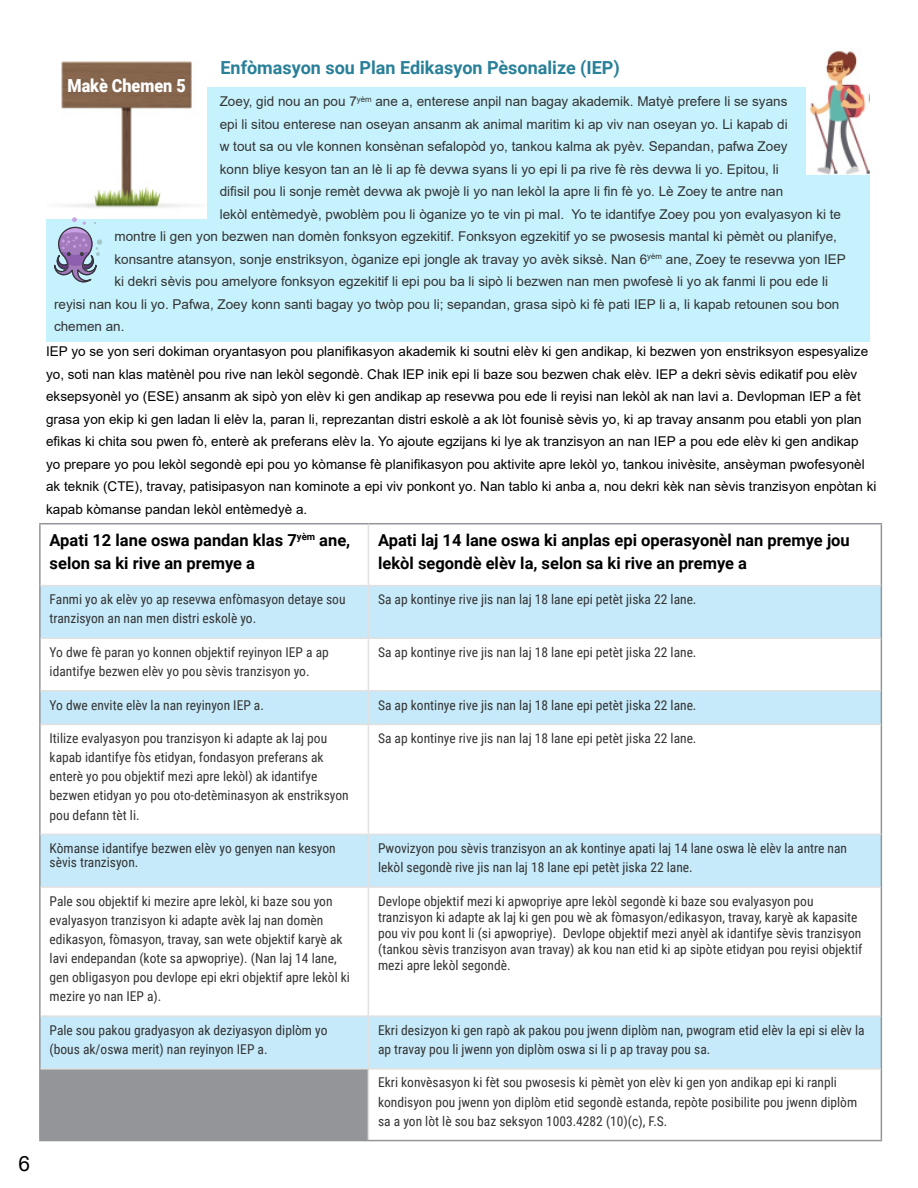
<style>
.page{position:relative;width:918px;height:1188px;background:#fff}
.page>*{position:absolute;margin:0;border:0;box-sizing:border-box;transform-origin:0 0}
.t1{font:21px "Arial";color:#000}
.Paragraph_Style2{font:700 18px "Roboto";color:#298099}
.Paragraph_Style2-2{font:900 18px "Roboto";color:#fff;scale:.9 1}
.Paragraph_Style10{font:700 16.5px/23.7px "Roboto";color:#000}
.Paragraph_Style10-2{font:13.5px/19.2px "Roboto Condensed";color:#333}
.Paragraph_Style12{font:13.5px "Arial";color:#333}
.Paragraph_Style2-3{font:13.5px/22.5px "Arial";color:#000}
</style>
<div class="page">
<div style="left:46px;top:87px;width:823px;height:254px;background:#c6f2fe"></div>
<svg style="left:41px;top:586px;width:840px;height:482px"></svg>
<div style="left:40px;top:1069px;width:328px;height:72px;background:#939598"></div>
<hr style="left:39px;top:523px;width:329px;height:1px;background:#939598">
<hr style="left:39px;top:524px;width:2px;height:62px;background:#939598">
<hr style="left:368px;top:523px;width:514px;height:1px;background:#939598">
<hr style="left:881px;top:524px;width:1px;height:62px;background:#939598">
<hr style="left:39px;top:586px;width:2px;height:52px;background:#939598">
<hr style="left:881px;top:586px;width:1px;height:52px;background:#939598">
<hr style="left:39px;top:638px;width:2px;height:53px;background:#939598">
<hr style="left:881px;top:638px;width:1px;height:53px;background:#939598">
<hr style="left:39px;top:691px;width:2px;height:33px;background:#939598">
<hr style="left:881px;top:691px;width:1px;height:33px;background:#939598">
<hr style="left:39px;top:724px;width:2px;height:110px;background:#939598">
<hr style="left:881px;top:724px;width:1px;height:110px;background:#939598">
<hr style="left:39px;top:834px;width:2px;height:53px;background:#939598">
<hr style="left:881px;top:834px;width:1px;height:53px;background:#939598">
<hr style="left:39px;top:887px;width:2px;height:129px;background:#939598">
<hr style="left:881px;top:887px;width:1px;height:129px;background:#939598">
<hr style="left:39px;top:1016px;width:2px;height:53px;background:#939598">
<hr style="left:881px;top:1016px;width:1px;height:53px;background:#939598">
<hr style="left:39px;top:1069px;width:2px;height:71px;background:#939598">
<hr style="left:881px;top:1069px;width:1px;height:71px;background:#939598">
<hr style="left:39px;top:1140px;width:329px;height:1px;background:#939598">
<hr style="left:368px;top:1140px;width:514px;height:1px;background:#939598">
<hr style="left:368px;top:524px;width:1px;height:61px;background:#e0e0e0">
<hr style="left:41px;top:585px;width:327px;height:1px;background:#e0e0e0">
<hr style="left:368px;top:585px;width:513px;height:1px;background:#e0e0e0">
<hr style="left:368px;top:586px;width:1px;height:51px;background:#e0e0e0">
<hr style="left:41px;top:637px;width:327px;height:2px;background:#e0e0e0">
<hr style="left:368px;top:637px;width:513px;height:2px;background:#e0e0e0">
<hr style="left:368px;top:639px;width:1px;height:51px;background:#e0e0e0">
<hr style="left:41px;top:690px;width:327px;height:2px;background:#e0e0e0">
<hr style="left:368px;top:690px;width:513px;height:2px;background:#e0e0e0">
<hr style="left:368px;top:692px;width:1px;height:32px;background:#e0e0e0">
<hr style="left:41px;top:724px;width:327px;height:1px;background:#e0e0e0">
<hr style="left:368px;top:724px;width:513px;height:1px;background:#e0e0e0">
<hr style="left:368px;top:725px;width:1px;height:109px;background:#e0e0e0">
<hr style="left:41px;top:834px;width:327px;height:1px;background:#e0e0e0">
<hr style="left:368px;top:834px;width:513px;height:1px;background:#e0e0e0">
<hr style="left:368px;top:835px;width:1px;height:51px;background:#e0e0e0">
<hr style="left:41px;top:886px;width:327px;height:2px;background:#e0e0e0">
<hr style="left:368px;top:886px;width:513px;height:2px;background:#e0e0e0">
<hr style="left:368px;top:888px;width:1px;height:127px;background:#e0e0e0">
<hr style="left:41px;top:1015px;width:327px;height:2px;background:#e0e0e0">
<hr style="left:368px;top:1015px;width:513px;height:2px;background:#e0e0e0">
<hr style="left:368px;top:1017px;width:1px;height:51px;background:#e0e0e0">
<hr style="left:41px;top:1068px;width:327px;height:2px;background:#e0e0e0">
<hr style="left:368px;top:1068px;width:513px;height:2px;background:#e0e0e0">
<hr style="left:368px;top:1070px;width:1px;height:70px;background:#e0e0e0">
<img style="left:806px;top:50px;width:63px;height:125px">
<img style="left:46px;top:61px;width:161px;height:157px">
<svg style="left:53px;top:218px;width:49px;height:65px"></svg>
<h1 class="t1" style="left:19px;top:1149px;width:13px">6</h1>
<p class="Paragraph_Style2-2" style="left:68px;top:73px;width:133px">Makè Chemen 5</p>
<p class="Paragraph_Style2" style="left:220px;top:55px;width:401px">Enfòmasyon sou Plan Edikasyon Pèsonalize (IEP)</p>
<p class="Paragraph_Style12" style="left:220px;top:92px;width:569px">Zoey, gid nou an pou 7<sup>yèm</sup> ane a, enterese anpil nan bagay akademik. Matyè prefere li se syans</p>
<p class="Paragraph_Style12" style="left:220px;top:115px;width:569px">epi li sitou enterese nan oseyan ansanm ak animal maritim ki ap viv nan oseyan yo. Li kapab di</p>
<p class="Paragraph_Style12" style="left:220px;top:137px;width:569px">w tout sa ou vle konnen konsènan sefalopòd yo, tankou kalma ak pyèv. Sepandan, pafwa Zoey</p>
<p class="Paragraph_Style12" style="left:220px;top:160px;width:560px">konn bliye kesyon tan an lè li ap fè devwa syans li yo epi li pa rive fè rès devwa li yo. Epitou, li</p>
<p class="Paragraph_Style12" style="left:220px;top:182px;width:565px">difisil pou li sonje remèt devwa ak pwojè li yo nan lekòl la apre li fin fè yo. Lè Zoey te antre nan</p>
<p class="Paragraph_Style12" style="left:220px;top:205px;width:623px">lekòl entèmedyè, pwoblèm pou li òganize yo te vin pi mal. Yo te idantifye Zoey pou yon evalyasyon ki te</p>
<p class="Paragraph_Style12" style="left:114px;top:227px;width:724px">montre li gen yon bezwen nan domèn fonksyon egzekitif. Fonksyon egzekitif yo se pwosesis mantal ki pèmèt ou planifye,</p>
<p class="Paragraph_Style12" style="left:114px;top:250px;width:733px">konsantre atansyon, sonje enstriksyon, òganize epi jongle ak travay yo avèk siksè. Nan 6<sup>yèm</sup> ane, Zoey te resevwa yon IEP</p>
<p class="Paragraph_Style12" style="left:114px;top:272px;width:715px">ki dekri sèvis pou amelyore fonksyon egzekitif li epi pou ba li sipò li bezwen nan men pwofesè li yo ak fanmi li pou ede li</p>
<p class="Paragraph_Style12" style="left:54px;top:295px;width:787px">reyisi nan kou li yo. Pafwa, Zoey konn santi bagay yo twòp pou li; sepandan, grasa sipò ki fè pati IEP li a, li kapab retounen sou bon</p>
<p class="Paragraph_Style12" style="left:54px;top:317px;width:72px">chemen an.</p>
<p class="Paragraph_Style2-3" style="left:46px;top:340px;width:832px">IEP yo se yon seri dokiman oryantasyon pou planifikasyon akademik ki soutni elèv ki gen andikap, ki bezwen yon enstriksyon espesyalize yo, soti nan klas matènèl pou rive nan lekòl segondè. Chak IEP inik epi li baze sou bezwen chak elèv. IEP a dekri sèvis edikatif pou elèv eksepsyonèl yo (ESE) ansanm ak sipò yon elèv ki gen andikap ap resevwa pou ede li reyisi nan lekòl ak nan lavi a. Devlopman IEP a fèt grasa yon ekip ki gen ladan li elèv la, paran li, reprezantan distri eskolè a ak lòt founisè sèvis yo, ki ap travay ansanm pou etabli yon plan efikas ki chita sou pwen fò, enterè ak preferans elèv la. Yo ajoute egzijans ki lye ak tranzisyon an nan IEP a pou ede elèv ki gen andikap<br>yo prepare yo pou lekòl segondè epi pou yo kòmanse fè planifikasyon pou aktivite apre lekòl yo, tankou inivèsite, ansèyman pwofesyonèl ak teknik (CTE), travay, patisipasyon nan kominote a epi viv ponkont yo. Nan tablo ki anba a, nou dekri kèk nan sèvis tranzisyon enpòtan ki kapab kòmanse pandan lekòl entèmedyè a.</p>
<p class="Paragraph_Style10" style="left:50px;top:527px;width:302px">Apati 12 lane oswa pandan klas 7<sup>yèm</sup> ane, selon sa ki rive an premye a</p>
<p class="Paragraph_Style10" style="left:378px;top:527px;width:473px">Apati laj 14 lane oswa ki anplas epi operasyonèl nan premye jou lekòl segondè elèv la, selon sa ki rive an premye a</p>
<p class="Paragraph_Style10-2" style="left:50px;top:589px;width:297px">Fanmi yo ak elèv yo ap resevwa enfòmasyon detaye sou tranzisyon an nan men distri eskolè yo.</p>
<p class="Paragraph_Style10-2" style="left:378px;top:589px;width:320px">Sa ap kontinye rive jis nan laj 18 lane epi petèt jiska 22 lane.</p>
<p class="Paragraph_Style10-2" style="left:50px;top:642px;width:281px">Yo dwe fè paran yo konnen objektif reyinyon IEP a ap idantifye bezwen elèv yo pou sèvis tranzisyon yo.</p>
<p class="Paragraph_Style10-2" style="left:378px;top:642px;width:320px">Sa ap kontinye rive jis nan laj 18 lane epi petèt jiska 22 lane.</p>
<p class="Paragraph_Style10-2" style="left:50px;top:695px;width:216px">Yo dwe envite elèv la nan reyinyon IEP a.</p>
<p class="Paragraph_Style10-2" style="left:378px;top:695px;width:320px">Sa ap kontinye rive jis nan laj 18 lane epi petèt jiska 22 lane.</p>
<p class="Paragraph_Style10-2" style="left:50px;top:728px;width:301px">Itilize evalyasyon pou tranzisyon ki adapte ak laj pou kapab idantifye fòs etidyan, fondasyon preferans ak enterè yo pou objektif mezi apre lekòl) ak idantifye bezwen etidyan yo pou oto-detèminasyon ak enstriksyon pou defann tèt li.</p>
<p class="Paragraph_Style10-2" style="left:378px;top:728px;width:320px">Sa ap kontinye rive jis nan laj 18 lane epi petèt jiska 22 lane.</p>
<p class="Paragraph_Style10-2" style="left:50px;top:841px;width:288px;line-height:13.5px">Kòmanse idantifye bezwen elèv yo genyen nan kesyon sèvis tranzisyon.</p>
<p class="Paragraph_Style10-2" style="left:378px;top:838px;width:470px">Pwovizyon pou sèvis tranzisyon an ak kontinye apati laj 14 lane oswa lè elèv la antre nan lekòl segondè rive jis nan laj 18 lane epi petèt jiska 22 lane.</p>
<p class="Paragraph_Style10-2" style="left:50px;top:891px;width:302px">Pale sou objektif ki mezire apre lekòl, ki baze sou yon evalyasyon tranzisyon ki adapte avèk laj nan domèn edikasyon, fòmasyon, travay, san wete objektif karyè ak lavi endepandan (kote sa apwopriye). (Nan laj 14 lane, gen obligasyon pou devlope epi ekri objektif apre lekòl ki mezire yo nan IEP a).</p>
<p class="Paragraph_Style10-2" style="left:378px;top:892px;width:486px;line-height:16.2px">Devlope objektif mezi ki apwopriye apre lekòl segondè ki baze sou evalyasyon pou tranzisyon ki adapte ak laj ki gen pou wè ak fòmasyon/edikasyon, travay, karyè ak kapasite pou viv pou kont li (si apwopriye). Devlope objektif mezi anyèl ak idantifye sèvis tranzisyon (tankou sèvis tranzisyon avan travay) ak kou nan etid ki ap sipòte etidyan pou reyisi objektif mezi apre lekòl segondè.</p>
<p class="Paragraph_Style10-2" style="left:50px;top:1020px;width:279px">Pale sou pakou gradyasyon ak deziyasyon diplòm yo (bous ak/oswa merit) nan reyinyon IEP a.</p>
<p class="Paragraph_Style10-2" style="left:378px;top:1020px;width:488px">Ekri desizyon ki gen rapò ak pakou pou jwenn diplòm nan, pwogram etid elèv la epi si elèv la ap travay pou li jwenn yon diplòm oswa si li p ap travay pou sa.</p>
<p class="Paragraph_Style10-2" style="left:378px;top:1073px;width:481px">Ekri konvèsasyon ki fèt sou pwosesis ki pèmèt yon elèv ki gen yon andikap epi ki ranpli kondisyon pou jwenn yon diplòm etid segondè estanda, repòte posibilite pou jwenn diplòm sa a yon lòt lè sou baz seksyon 1003.4282 (10)(c), F.S.</p>
</div>
